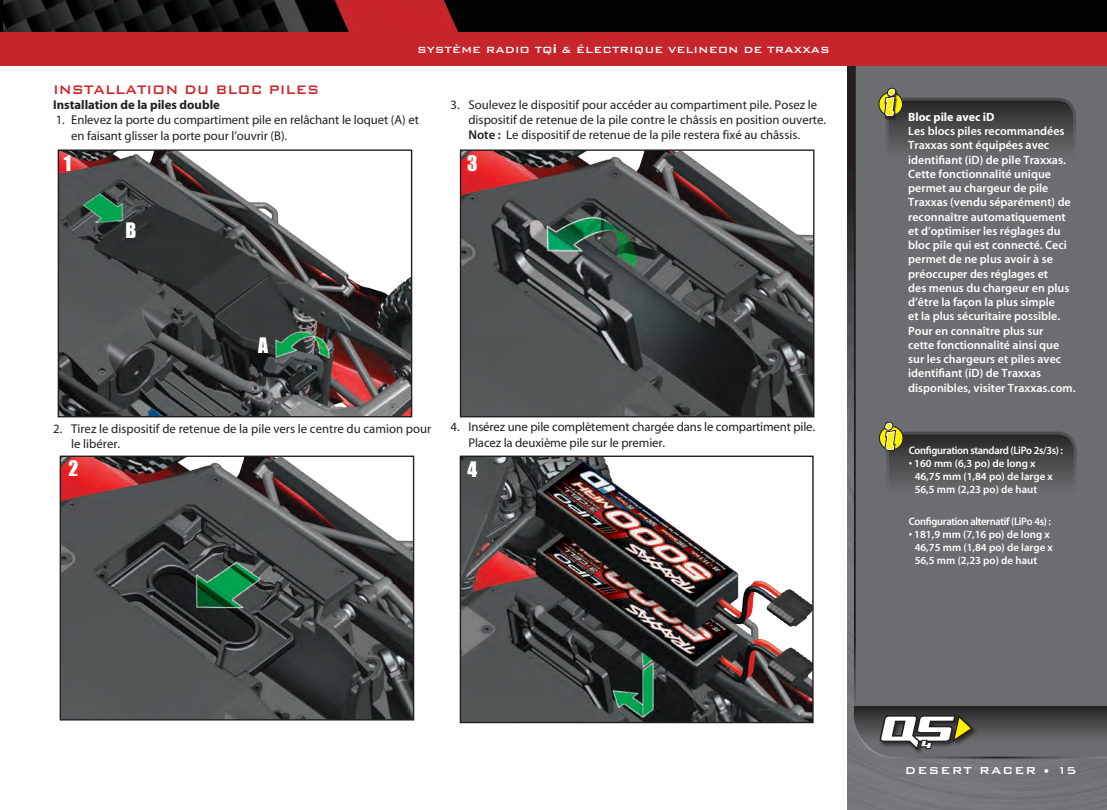
<style>
.page{position:relative;width:1107px;height:810px;background:#fff}
.page>*{position:absolute;margin:0;border:0;box-sizing:border-box;transform-origin:0 0}
.t1{font:19.65px "Impact";color:#fff}
.t2{font:16.5px "Bank Gothic Medium BT";color:#d1232a;scale:.91 1}
.t3{font:13.5px "Bank Gothic Medium BT";letter-spacing:.075em;color:#fff}
.t4{font:12.75px/15.3px "Myriad";color:#231f20}
.t5{font:700 12.75px "Myriad";color:#231f20}
.t6{font:600 12px/14.2px "Myriad";color:#fff}
.t7{font:12px "Bank Gothic Medium BT";color:#fff}
.t8{font:700 12px "Myriad";color:#fff}
.t9{font:italic 12px "SF Trans Robotics Extended";color:#fff}
.t10{font:600 10.8px/13px "Myriad";color:#fff}
.t11{font:600 10.8px "Myriad";letter-spacing:-.03em;color:#fff}
.s1{font-family:"Arial";font-weight:700}
.s2{font-weight:600}
</style>
<div class="page">
<img style="left:847px;top:67px;width:260px;height:743px">
<div style="left:853px;top:66px;width:254px;height:693px;background:#6c6d70"></div>
<img style="left:3px;top:0;width:1104px;height:32px">
<img style="left:0;top:0;width:3px;height:32px">
<div style="left:0;top:32px;width:1107px;height:34px;background:#c8242b"></div>
<div style="left:878px;top:714px;width:100px;height:41px;background:#6c6d70"></div>
<svg style="left:854px;top:706px;width:253px;height:47px"></svg>
<div style="left:886px;top:432px;width:191px;height:84px;border:3px solid #fff;border-radius:18px"></div>
<svg style="left:879px;top:426px;width:24px;height:24px"></svg>
<div style="left:879px;top:426px;width:25px;height:25px;border:1px solid #231f20;border-radius:50%"></div>
<div style="left:884px;top:422px;width:10px;height:9px;border:3px solid #231f20;border-radius:50%"></div>
<svg style="left:883px;top:423px;width:192px;height:91px"></svg>
<div style="left:886px;top:98px;width:190px;height:84px;border:3px solid #fff;border-radius:18px"></div>
<svg style="left:879px;top:92px;width:24px;height:24px"></svg>
<div style="left:878px;top:92px;width:25px;height:25px;border:1px solid #231f20;border-radius:50%"></div>
<div style="left:885px;top:89px;width:13px;height:31px;background:#231f20;opacity:.75"></div>
<div style="left:887px;top:88px;width:9px;height:9px;border:3px solid #231f20;border-radius:50%"></div>
<div style="left:888px;top:89px;width:7px;height:6px;background:#fff101;border-radius:50%"></div>
<div style="left:888px;top:89px;width:7px;height:7px;border:1px solid #fff;border-radius:50%"></div>
<svg style="left:883px;top:94px;width:192px;height:86px"></svg>
<img style="left:62px;top:458px;width:350px;height:261px">
<div style="left:60px;top:456px;width:354px;height:265px;border:1px solid #231f20"></div>
<img style="left:60px;top:151px;width:350px;height:264px">
<div style="left:58px;top:149px;width:354px;height:268px;border:1px solid #231f20"></div>
<img style="left:462px;top:151px;width:350px;height:264px">
<div style="left:460px;top:149px;width:354px;height:268px;border:1px solid #231f20"></div>
<img style="left:462px;top:458px;width:350px;height:263px">
<div style="left:460px;top:456px;width:354px;height:267px;border:1px solid #231f20"></div>
<p class="t7" style="left:417px;top:43px;width:414px">SYSTÈME RADIO TQ<span class="s1">i</span> &amp; ÉLECTRIQUE VELINEON DE TRAXXAS</p>
<p class="t2" style="left:53px;top:80px;width:294px">INSTALLATION DU BLOC PILES</p>
<p class="t5" style="left:53px;top:98px;width:168px">Installation de la piles double</p>
<p class="t4" style="left:71px;top:113px;width:349px;text-indent:-15px">1. Enlevez la porte du compartiment pile en relâchant le loquet (A) et en faisant glisser la porte pour l’ouvrir (B).</p>
<p class="t1" style="left:64px;top:148px;width:9px">1</p>
<p class="t1" style="left:126px;top:215px;width:12px">B</p>
<p class="t4" style="left:468px;top:97px;width:359px;text-indent:-18px">3. Soulevez le dispositif pour accéder au compartiment pile. Posez le dispositif de retenue de la pile contre le châssis en position ouverte.<br><span class="s2">Note :</span> Le dispositif de retenue de la pile restera fixé au châssis.</p>
<p class="t1" style="left:467px;top:148px;width:12px">3</p>
<p class="t1" style="left:258px;top:330px;width:11px">A</p>
<p class="t4" style="left:71px;top:422px;width:362px;text-indent:-18px">2. Tirez le dispositif de retenue de la pile vers le centre du camion pour le libérer.</p>
<p class="t1" style="left:69px;top:453px;width:11px">2</p>
<p class="t4" style="left:468px;top:420px;width:348px;text-indent:-18px">4. Insérez une pile complètement chargée dans le compartiment pile.<br>Placez la deuxième pile sur le premier.</p>
<p class="t1" style="left:468px;top:454px;width:11px">4</p>
<p class="t8" style="left:908px;top:111px;width:88px">Bloc pile avec iD</p>
<p class="t6" style="left:908px;top:124px;width:159px">Les blocs piles recommandées<br>Traxxas sont équipées avec identifiant (iD) de pile Traxxas.<br>Cette fonctionnalité unique</p>
<p class="t6" style="left:908px;top:181px;width:164px">permet au chargeur de pile<br>Traxxas (vendu séparément) de reconnaître automatiquement et d’optimiser les réglages du bloc pile qui est connecté. Ceci permet de ne plus avoir à se préoccuper des réglages et</p>
<p class="t6" style="left:908px;top:281px;width:169px">des menus du chargeur en plus d’être la façon la plus simple<br>et la plus sécuritaire possible.<br>Pour en connaître plus sur<br>cette fonctionnalité ainsi que sur les chargeurs et piles avec identifiant (iD) de Traxxas disponibles, visiter Traxxas.com.</p>
<p class="t11" style="left:909px;top:445px;width:156px">Configuration standard (LiPo 2s/3s) :</p>
<p class="t10" style="left:915px;top:457px;width:140px;text-indent:-6px">• 160 mm (6,3 po) de long x<br>46,75 mm (1,84 po) de large x<br>56,5 mm (2,23 po) de haut</p>
<p class="t11" style="left:909px;top:516px;width:144px">Configuration alternatif (LiPo 4s) :</p>
<p class="t10" style="left:915px;top:529px;width:140px;text-indent:-6px">• 181,9 mm (7,16 po) de long x<br>46,75 mm (1,84 po) de large x<br>56,5 mm (2,23 po) de haut</p>
<p class="t9" style="left:922px;top:739px;width:13px">4</p>
<p class="t3" style="left:905px;top:763px;width:173px">DESERT RACER • 15</p>
</div>
